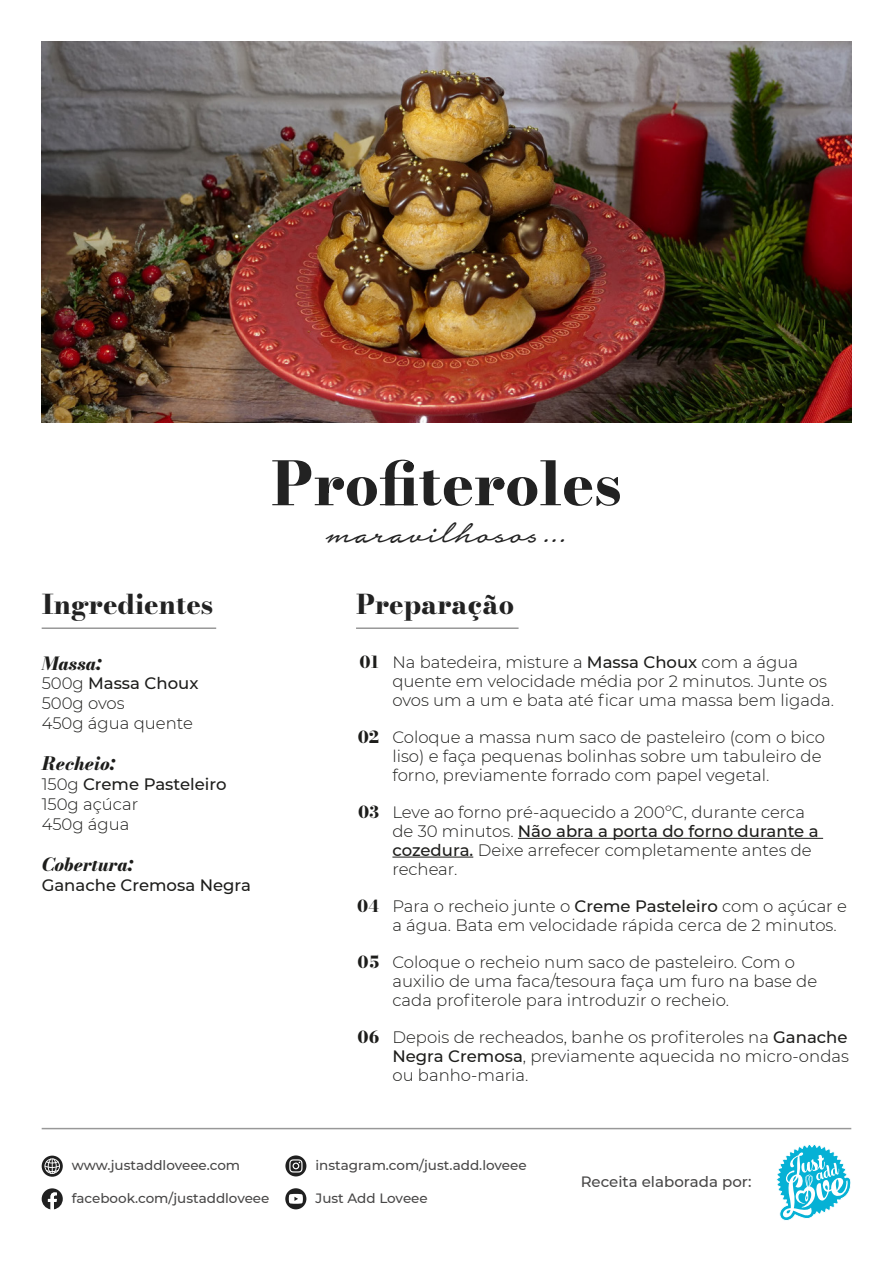
<style>
.page{position:relative;width:893px;height:1263px;background:#fff}
.page>*{position:absolute;margin:0;border:0;box-sizing:border-box;transform-origin:0 0}
.t1{font:60px "Bodoni Moda";color:#222}
.t2{font:300 45px "Notera 2 PERSONALUSEONLY";color:#222}
.t3{font:27px "Bodoni Moda";color:#222}
.t4{font:italic 18px "Bodoni Moda";color:#1d1d1b}
.t5{font:300 16.5px/18.8px "Montserrat";color:#1d1d1b}
.t6{font:500 16.5px "Montserrat";color:#1d1d1b}
.t7{font:16.5px "Bodoni Moda";color:#1d1d1b}
.t8{font:500 15px "Montserrat";color:#484747}
.t9{font:500 13.5px "Montserrat";color:#484747}
.s1{font-weight:500}
</style>
<div class="page">
<hr style="left:42px;top:1128px;width:809px;height:1px;background:#989898">
<hr style="left:518px;top:838px;width:305px;height:1px;background:#1d1d1b">
<hr style="left:392px;top:857px;width:81px;height:1px;background:#1d1d1b">
<hr style="left:356px;top:627px;width:163px;height:2px;background:#989898">
<hr style="left:42px;top:627px;width:174px;height:2px;background:#989898">
<svg style="left:776px;top:1144px;width:75px;height:77px"></svg>
<svg style="left:285px;top:1155px;width:21px;height:21px"></svg>
<svg style="left:289px;top:1159px;width:14px;height:13px"></svg>
<div style="left:285px;top:1188px;width:21px;height:21px;background:#202020;border-radius:50%"></div>
<svg style="left:289px;top:1194px;width:14px;height:10px"></svg>
<svg style="left:42px;top:1188px;width:21px;height:21px"></svg>
<svg style="left:42px;top:1155px;width:21px;height:22px"></svg>
<svg style="left:44px;top:1158px;width:16px;height:16px"></svg>
<img style="left:42px;top:42px;width:809px;height:380px">
<h3 class="t3" style="left:42px;top:586px;width:173px">Ingredientes</h3>
<p class="t4" style="left:42px;top:651px;width:61px">Massa:</p>
<p class="t5" style="left:42px;top:673px;width:158px;line-height:19.8px">500g <span class="s1">Massa Choux<br></span>500g ovos<br>450g água quente</p>
<p class="t4" style="left:42px;top:751px;width:75px">Recheio:</p>
<p class="t5" style="left:42px;top:774px;width:186px;line-height:19.8px">150g <span class="s1">Creme Pasteleiro<br></span>150g açúcar<br>450g água</p>
<p class="t4" style="left:42px;top:852px;width:93px">Cobertura:</p>
<p class="t6" style="left:42px;top:874px;width:211px">Ganache Cremosa Negra</p>
<h1 class="t1" style="left:271px;top:442px;width:352px">Profiteroles</h1>
<h2 class="t2" style="left:326px;top:503px;width:242px">maravilhosos...</h2>
<h3 class="t3" style="left:356px;top:586px;width:160px">Preparação</h3>
<p class="t7" style="left:359px;top:651px;width:21px">01</p>
<p class="t5" style="left:392px;top:652px;width:443px">Na batedeira, misture a <span class="s1">Massa Choux</span> com a água quente em velocidade média por 2 minutos. Junte os ovos um a um e bata até ficar uma massa bem ligada.</p>
<p class="t5" style="left:392px;top:727px;width:434px">Coloque a massa num saco de pasteleiro (com o bico liso) e faça pequenas bolinhas sobre um tabuleiro de forno, previamente forrado com papel vegetal.</p>
<p class="t5" style="left:392px;top:802px;width:428px">Leve ao forno pré-aquecido a 200ºC, durante cerca de 30 minutos. <span class="s1">Não abra a porta do forno durante a cozedura.</span> Deixe arrefecer completamente antes de rechear.</p>
<p class="t5" style="left:392px;top:896px;width:456px">Para o recheio junte o <span class="s1">Creme Pasteleiro</span> com o açúcar e a água. Bata em velocidade rápida cerca de 2 minutos.</p>
<p class="t5" style="left:392px;top:952px;width:426px">Coloque o recheio num saco de pasteleiro. Com o auxilio de uma faca/tesoura faça um furo na base de cada profiterole para introduzir o recheio.</p>
<p class="t5" style="left:392px;top:1027px;width:458px;text-align:justify">Depois de recheados, banhe os profiteroles na <span class="s1">Ganache Negra Cremosa</span>, previamente aquecida no micro-ondas ou banho-maria.</p>
<p class="t7" style="left:358px;top:726px;width:23px">02</p>
<p class="t7" style="left:358px;top:801px;width:22px">03</p>
<p class="t7" style="left:357px;top:895px;width:24px">04</p>
<p class="t7" style="left:358px;top:951px;width:23px">05</p>
<p class="t7" style="left:357px;top:1026px;width:23px">06</p>
<p class="t9" style="left:72px;top:1156px;width:170px">www.justaddloveee.com</p>
<p class="t9" style="left:72px;top:1188px;width:199px">facebook.com/justaddloveee</p>
<p class="t9" style="left:315px;top:1156px;width:213px">instagram.com/just.add.loveee</p>
<p class="t9" style="left:315px;top:1188px;width:114px">Just Add Loveee</p>
<p class="t8" style="left:581px;top:1171px;width:172px">Receita elaborada por:</p>
</div>
